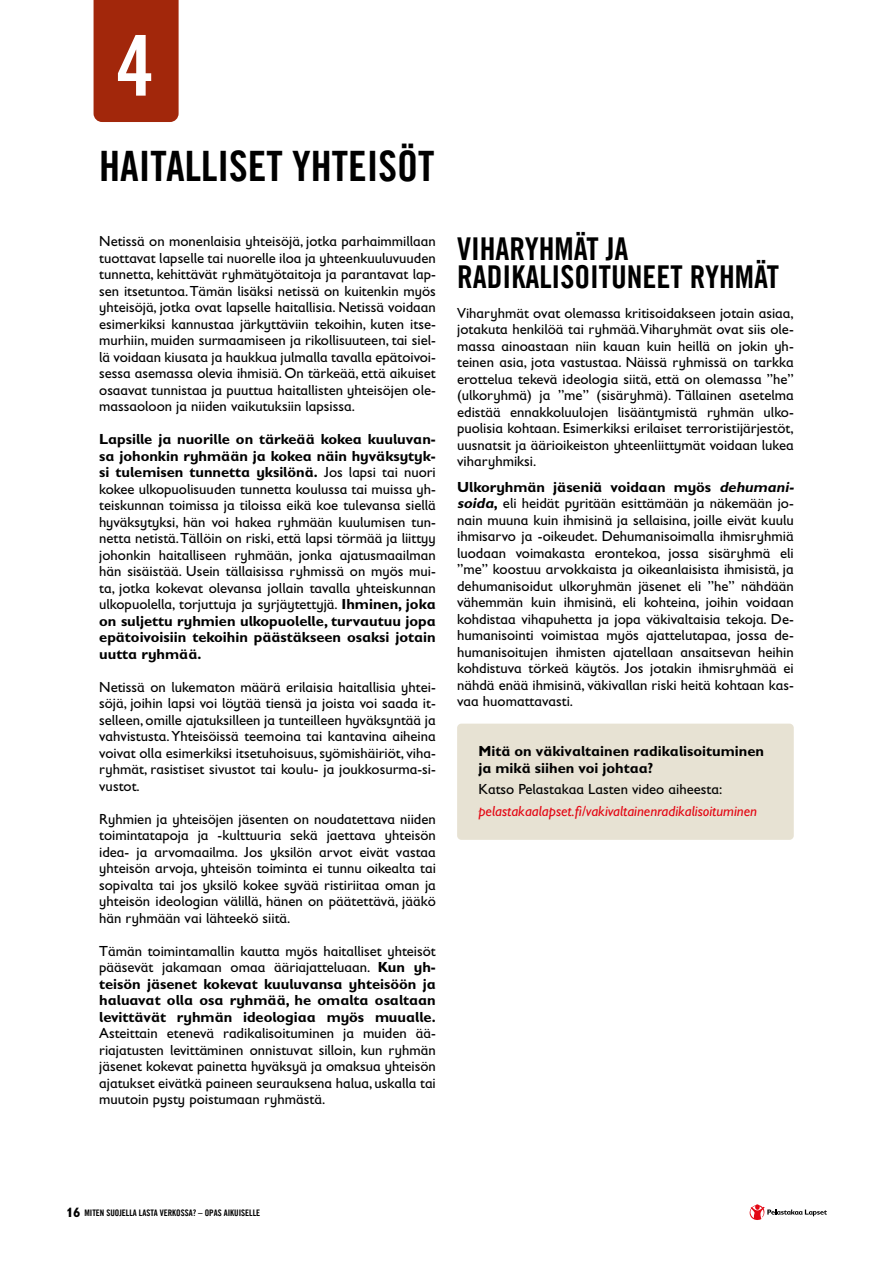
<style>
.page{position:relative;width:893px;height:1263px;background:#fff}
.page>*{position:absolute;margin:0;border:0;box-sizing:border-box;transform-origin:0 0}
.t1{font:84px "Trade Gothic LT Com Bd Cn 20";color:#fff}
.t2{font:42px "Trade Gothic LT Com Bd Cn 20";color:#000}
.t3{font:31.5px/28.3px "Trade Gothic LT Com Bd Cn 20";color:#000}
.t4{font:14.7px/16.5px "Gill Sans Infant Std";color:#000;text-align:justify}
.t5{font:700 14.7px/16.5px "Gill Sans Infant Std";color:#000;text-align:justify}
.t6{font:italic 14.7px "Gill Sans Infant Std";color:#e30613}
.t7{font:9px "Trade Gothic LT Com Bd Cn 20";color:#000}
.s1{font-weight:700}
.s2{font-weight:400}
.s3{font-weight:700;font-style:italic}
.s4{font-family:"Gill Sans Infant Std";font-weight:700;font-size:13.5px}
</style>
<div class="page">
<svg style="left:750px;top:1204px;width:77px;height:16px"></svg>
<div style="left:457px;top:724px;width:337px;height:116px;background:#e7e2d3;border-radius:4px"></div>
<div style="left:94px;top:0;width:85px;height:122px;background:#a2270b"></div>
<h1 class="t1" style="left:117px;top:15px;width:39px">4</h1>
<h2 class="t2" style="left:99px;top:140px;width:337px">HAITALLISET YHTEISÖT</h2>
<p class="t4" style="left:99px;top:233px;width:338px">Netissä on monenlaisia yhteisöjä, jotka parhaimmillaan tuottavat lapselle tai nuorelle iloa ja yhteenkuuluvuuden tunnetta, kehittävät ryhmätyötaitoja ja parantavat lap&shy;sen itsetuntoa. Tämän lisäksi netissä on kuitenkin myös yhteisöjä, jotka ovat lapselle haitallisia. Netissä voidaan esimerkiksi kannustaa järkyttäviin tekoihin, kuten itse&shy;murhiin, muiden surmaamiseen ja rikollisuuteen, tai siel&shy;lä voidaan kiusata ja haukkua julmalla tavalla epätoivoi&shy;sessa asemassa olevia ihmisiä. On tärkeää, että aikuiset osaavat tunnistaa ja puuttua haitallisten yhteisöjen ole&shy;massaoloon ja niiden vaikutuksiin lapsissa.</p>
<p class="t4" style="left:99px;top:431px;width:338px"><span class="s1">Lapsille ja nuorille on tärkeää kokea kuuluvan&shy;sa johonkin ryhmään ja kokea näin hyväksytyk&shy;si tulemisen tunnetta yksilönä.</span> Jos lapsi tai nuori kokee ulkopuolisuuden tunnetta koulussa tai muissa yh&shy;teiskunnan toimissa ja tiloissa eikä koe tulevansa siellä hyväksytyksi, hän voi hakea ryhmään kuulumisen tun&shy;netta netistä. Tällöin on riski, että lapsi törmää ja liittyy johonkin haitalliseen ryhmään, jonka ajatusmaailman hän sisäistää. Usein tällaisissa ryhmissä on myös mui&shy;ta, jotka kokevat olevansa jollain tavalla yhteiskunnan ulkopuolella, torjuttuja ja syrjäytettyjä. <span class="s1">Ihminen, joka on suljettu ryhmien ulkopuolelle, turvautuu jopa epätoivoisiin tekoihin päästäkseen osaksi jotain uutta ryhmää.</span></p>
<p class="t4" style="left:99px;top:678px;width:338px">Netissä on lukematon määrä erilaisia haitallisia yhtei&shy;söjä, joihin lapsi voi löytää tiensä ja joista voi saada it&shy;selleen, omille ajatuksilleen ja tunteilleen hyväksyntää ja vahvistusta. Yhteisöissä teemoina tai kantavina aiheina voivat olla esimerkiksi itsetuhoisuus, syömishäiriöt, viha&shy;ryhmät, rasistiset sivustot tai koulu- ja joukkosurma-si&shy;vustot.</p>
<p class="t4" style="left:99px;top:810px;width:338px">Ryhmien ja yhteisöjen jäsenten on noudatettava niiden toimintatapoja ja -kulttuuria sekä jaettava yhteisön idea- ja arvomaailma. Jos yksilön arvot eivät vastaa yhteisön arvoja, yhteisön toiminta ei tunnu oikealta tai sopivalta tai jos yksilö kokee syvää ristiriitaa oman ja yhteisön ideologian välillä, hänen on päätettävä, jääkö hän ryhmään vai lähteekö siitä.</p>
<p class="t5" style="left:99px;top:942px;width:338px"><span class="s2">Tämän toimintamallin kautta myös haitalliset yhteisöt pääsevät jakamaan omaa ääriajatteluaan.</span> Kun yh&shy;teisön jäsenet kokevat kuuluvansa yhteisöön ja haluavat olla osa ryhmää, he omalta osaltaan levittävät ryhmän ideologiaa myös muualle.</p>
<p class="t4" style="left:99px;top:1025px;width:338px">Asteittain etenevä radikalisoituminen ja muiden ää&shy;riajatusten levittäminen onnistuvat silloin, kun ryhmän jäsenet kokevat painetta hyväksyä ja omaksua yhteisön ajatukset eivätkä paineen seurauksena halua, uskalla tai muutoin pysty poistumaan ryhmästä.</p>
<h3 class="t3" style="left:457px;top:234px;width:323px">VIHARYHMÄT JA<br>RADIKALISOITUNEET RYHMÄT</h3>
<p class="t4" style="left:457px;top:304px;width:338px">Viharyhmät ovat olemassa kritisoidakseen jotain asiaa, jotakuta henkilöä tai ryhmää. Viharyhmät ovat siis ole&shy;massa ainoastaan niin kauan kuin heillä on jokin yh&shy;teinen asia, jota vastustaa. Näissä ryhmissä on tarkka erottelua tekevä ideologia siitä, että on olemassa ”he” (ulkoryhmä) ja ”me” (sisäryhmä). Tällainen asetelma edistää ennakkoluulojen lisääntymistä ryhmän ulko&shy;puolisia kohtaan. Esimerkiksi erilaiset terroristijärjestöt, uusnatsit ja äärioikeiston yhteenliittymät voidaan lukea viharyhmiksi.</p>
<p class="t4" style="left:457px;top:478px;width:341px;text-align:left"><span class="s1">Ulkoryhmän jäseniä voidaan myös</span> <span class="s3">dehumani&shy;soida</span><span class="s1">,</span> eli heidät pyritään esittämään ja näkemään jo&shy;nain muuna kuin ihmisinä ja sellaisina, joille eivät kuulu ihmisarvo ja -oikeudet. Dehumanisoimalla ihmisryhmiä luodaan voimakasta erontekoa, jossa sisäryhmä eli ”me” koostuu arvokkaista ja oikeanlaisista ihmisistä, ja dehumanisoidut ulkoryhmän jäsenet eli ”he” nähdään vähemmän kuin ihmisinä, eli kohteina, joihin voidaan kohdistaa vihapuhetta ja jopa väkivaltaisia tekoja. De&shy;humanisointi voimistaa myös ajattelutapaa, jossa de&shy;humanisoitujen ihmisten ajatellaan ansaitsevan heihin kohdistuva törkeä käytös. Jos jotakin ihmisryhmää ei nähdä enää ihmisinä, väkivallan riski heitä kohtaan kas&shy;vaa huomattavasti.</p>
<p class="t5" style="left:478px;top:743px;width:287px">Mitä on väkivaltainen radikalisoituminen ja mikä siihen voi johtaa?</p>
<p class="t4" style="left:478px;top:780px;width:245px">Katso Pelastakaa Lasten video aiheesta:</p>
<p class="t6" style="left:478px;top:803px;width:280px">pelastakaalapset.fi/vakivaltainenradikalisoituminen</p>
<p class="t7" style="left:66px;top:1207px;width:196px"><span class="s4">16</span> MITEN SUOJELLA LASTA VERKOSSA? – OPAS AIKUISELLE</p>
</div>
